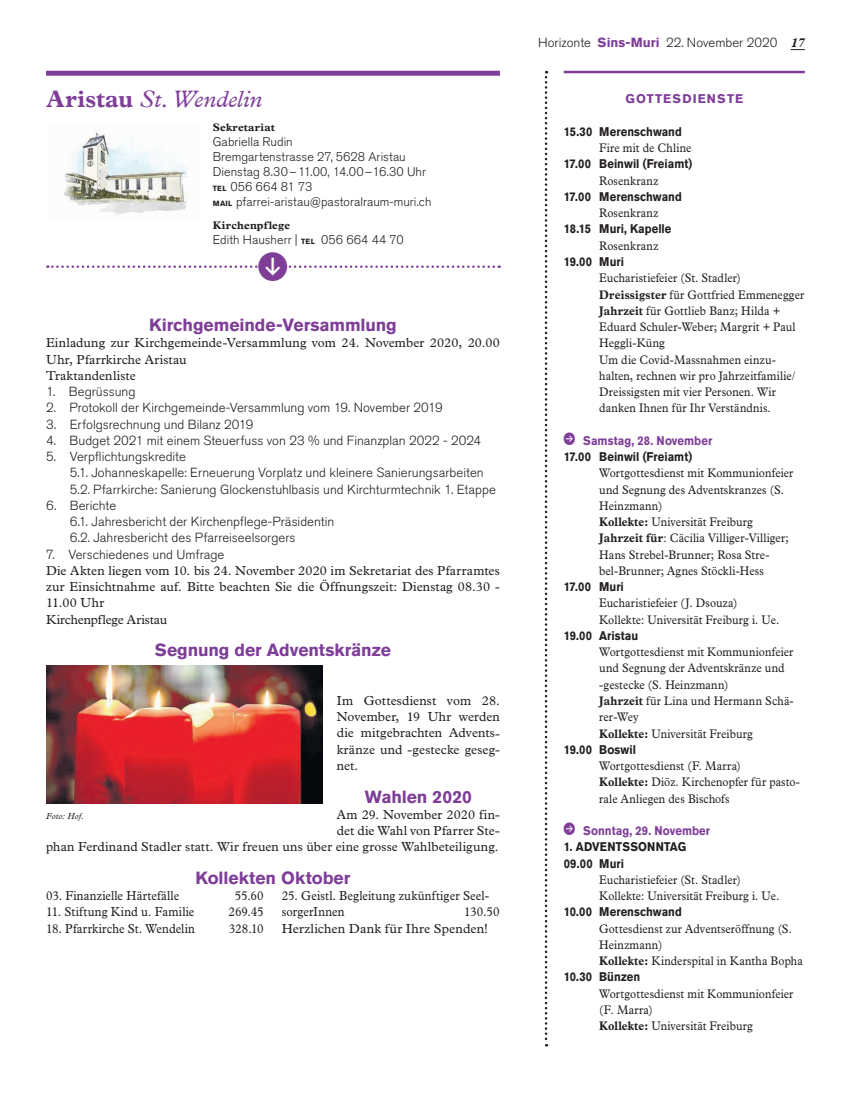
<style>
.page{position:relative;width:851px;height:1099px;background:#fff}
.page>*{position:absolute;margin:0;border:0;box-sizing:border-box;transform-origin:0 0}
.t1{font:italic 23.75px "Plantin MT Pro";color:#7e3e98}
.t2{font:700 17.5px "Akzidenz Grotesk Pro";letter-spacing:-.005em;color:#7e3e98}
.t3{font:300 13.12px/16.2px "Akzidenz Grotesk Pro";color:#231f20}
.t4{font:13.12px/16.2px "Plantin Std";letter-spacing:.01em;color:#231f20}
.t5{font:13.12px/16.2px "Plantin Std";letter-spacing:.01em;color:#231f20;scale:.9 1}
.t6{font:12.5px/16.2px "Plantin Std";letter-spacing:.01em;color:#231f20;scale:.9 1}
.t7{font:700 12.5px/16.2px "Akzidenz Grotesk Pro";letter-spacing:.005em;color:#231f20;scale:.9 1}
.t8{font:300 12.5px/15px "Akzidenz Grotesk Pro";letter-spacing:.005em;color:#231f20}
.t9{font:700 12.5px "Akzidenz Grotesk Pro";letter-spacing:.01em;color:#7e3e98;scale:.9 1}
.t10{font:700 12.5px "Akzidenz Grotesk Pro";letter-spacing:.09em;color:#7e3e98}
.t11{font:700 11px "Plantin MT Pro";letter-spacing:.015em;color:#231f20}
.t12{font:italic 8.75px "Plantin Std";letter-spacing:.01em;color:#231f20}
.s1{font-weight:700;font-style:normal}
.s2{font-weight:700;font-size:7.5px}
.s3{font-weight:700;color:#7e3e98}
.s4{font-family:"Plantin MT Pro";font-weight:700;font-style:italic}
.s5{font-weight:700}
</style>
<div class="page">
<svg style="left:790px;top:49px;width:14px;height:1px"></svg>
<hr style="left:563px;top:71px;width:241px;height:2px;background:#7e3e98">
<svg style="left:544px;top:71px;width:3px;height:975px"></svg>
<img style="left:46px;top:665px;width:276px;height:138px">
<div style="left:46px;top:71px;width:454px;height:5px;background:#7e3e98"></div>
<img style="left:63px;top:132px;width:125px;height:83px">
<svg style="left:47px;top:265px;width:452px;height:3px"></svg>
<h1 class="t1" style="left:46px;top:85px;width:217px"><span class="s1">Aristau</span> St.Wendelin</h1>
<p class="t11" style="left:213px;top:120px;width:64px">Sekretariat</p>
<p class="t8" style="left:213px;top:134px;width:220px">Gabriella Rudin<br>Bremgartenstrasse 27, 5628 Aristau<br>Dienstag 8.30–11.00, 14.00–16.30 Uhr<br><span class="s2">TEL</span> 056 664 81 73<br><span class="s2">MAIL</span> pfarrei-aristau@pastoralraum-muri.ch</p>
<p class="t11" style="left:213px;top:219px;width:79px">Kirchenpflege</p>
<p class="t8" style="left:213px;top:233px;width:192px">Edith Hausherr | <span class="s2">TEL</span> 056 664 44 70</p>
<h2 class="t2" style="left:149px;top:313px;width:249px">Kirchgemeinde-Versammlung</h2>
<p class="t4" style="left:46px;top:335px;width:455px">Einladung zur Kirchgemeinde-Versammlung vom 24. November 2020, 20.00<br>Uhr, Pfarrkirche Aristau<br>Traktandenliste</p>
<p class="t3" style="left:46px;top:383px;width:91px">1. Begrüssung</p>
<p class="t3" style="left:46px;top:399px;width:398px">2. Protokoll der Kirchgemeinde-Versammlung vom 19. November 2019</p>
<p class="t3" style="left:46px;top:416px;width:209px">3. Erfolgsrechnung und Bilanz 2019</p>
<p class="t3" style="left:46px;top:432px;width:436px">4. Budget 2021 mit einem Steuerfuss von 23 % und Finanzplan 2022 - 2024</p>
<p class="t3" style="left:70px;top:448px;width:427px;text-indent:-24px">5. Verpflichtungskredite<br>5.1. Johanneskapelle: Erneuerung Vorplatz und kleinere Sanierungsarbeiten<br>5.2. Pfarrkirche: Sanierung Glockenstuhlbasis und Kirchturmtechnik 1. Etappe</p>
<p class="t3" style="left:70px;top:497px;width:266px;text-indent:-24px">6. Berichte<br>6.1. Jahresbericht der Kirchenpflege-Präsidentin<br>6.2. Jahresbericht des Pfarreiseelsorgers</p>
<p class="t3" style="left:46px;top:546px;width:180px">7. Verschiedenes und Umfrage</p>
<p class="t4" style="left:46px;top:562px;width:455px">Die Akten liegen vom 10. bis 24. November 2020 im Sekretariat des Pfarramtes zur Einsichtnahme auf. Bitte beachten Sie die Öffnungszeit: Dienstag 08.30 - 11.00 Uhr<br>Kirchenpflege Aristau</p>
<h2 class="t2" style="left:155px;top:638px;width:238px">Segnung der Adventskränze</h2>
<p class="t4" style="left:337px;top:692px;width:164px;text-align:justify">Im Gottesdienst vom 28.<br>November, 19 Uhr werden die mitgebrachten Advents&shy;kränze und -gestecke geseg&shy;net.</p>
<h2 class="t2" style="left:364px;top:785px;width:109px">Wahlen 2020</h2>
<p class="t4" style="left:46px;top:806px;width:455px;text-align:right">Am 29. November 2020 fin-<br>det die Wahl von Pfarrer Ste-<br>phan Ferdinand Stadler statt. Wir freuen uns über eine grosse Wahlbeteiligung.</p>
<h2 class="t2" style="left:195px;top:866px;width:156px">Kollekten Oktober</h2>
<p class="t5" style="left:46px;top:887px;width:149px">03. Finanzielle Härtefälle</p>
<p class="t5" style="left:235px;top:887px;width:34px">55.60</p>
<p class="t5" style="left:46px;top:903px;width:166px">11. Stiftung Kind u. Familie</p>
<p class="t5" style="left:228px;top:903px;width:41px">269.45</p>
<p class="t5" style="left:46px;top:920px;width:167px">18. Pfarrkirche St. Wendelin</p>
<p class="t5" style="left:229px;top:920px;width:40px">328.10</p>
<p class="t12" style="left:46px;top:810px;width:40px">Foto: Hof.</p>
<p class="t5" style="left:282px;top:887px;width:232px">25. Geistl. Begleitung zukünftiger Seel&shy;sorgerInnen</p>
<p class="t5" style="left:282px;top:903px;width:243px;text-indent:182px">130.50<br>Herzlichen Dank für Ihre Spenden!</p>
<p class="t3" style="left:538px;top:34px;width:268px">Horizonte <span class="s3">Sins-Muri</span> 22. November 2020 <span class="s4">17</span></p>
<p class="t10" style="left:625px;top:91px;width:119px">GOTTESDIENSTE</p>
<p class="t7" style="left:563px;top:123px;width:133px">15.30 Merenschwand</p>
<p class="t6" style="left:599px;top:140px;width:104px">Fire mit de Chline</p>
<p class="t7" style="left:563px;top:156px;width:144px">17.00 Beinwil (Freiamt)</p>
<p class="t6" style="left:599px;top:172px;width:67px">Rosenkranz</p>
<p class="t7" style="left:563px;top:188px;width:133px">17.00 Merenschwand</p>
<p class="t6" style="left:599px;top:205px;width:67px">Rosenkranz</p>
<p class="t7" style="left:563px;top:221px;width:121px">18.15 Muri, Kapelle</p>
<p class="t6" style="left:599px;top:237px;width:67px">Rosenkranz</p>
<p class="t7" style="left:563px;top:253px;width:68px">19.00 Muri</p>
<p class="t6" style="left:599px;top:270px;width:229px">Eucharistiefeier (St. Stadler)<br><span class="s5">Dreissigster</span> für Gottfried Emmenegger <span class="s5">Jahrzeit</span> für Gottlieb Banz; Hilda + Eduard Schuler-Weber; Margrit + Paul Heggli-Küng<br>Um die Covid-Massnahmen einzu&shy;halten, rechnen wir pro Jahrzeitfamilie/ Dreissigsten mit vier Personen. Wir danken Ihnen für Ihr Verständnis.</p>
<p class="t9" style="left:583px;top:432px;width:145px">Samstag, 28. November</p>
<p class="t7" style="left:563px;top:448px;width:144px">17.00 Beinwil (Freiamt)</p>
<p class="t6" style="left:599px;top:465px;width:217px">Wortgottesdienst mit Kommunionfeier und Segnung des Adventskranzes (S.<br>Heinzmann)<br><span class="s5">Kollekte:</span> Universität Freiburg <span class="s5">Jahrzeit für</span>: Cäcilia Villiger-Villiger; Hans Strebel-Brunner; Rosa Stre&shy;bel-Brunner; Agnes Stöckli-Hess</p>
<p class="t7" style="left:563px;top:578px;width:68px">17.00 Muri</p>
<p class="t6" style="left:599px;top:595px;width:201px">Eucharistiefeier (J. Dsouza)<br>Kollekte: Universität Freiburg i. Ue.</p>
<p class="t7" style="left:563px;top:627px;width:84px">19.00 Aristau</p>
<p class="t6" style="left:599px;top:644px;width:217px">Wortgottesdienst mit Kommunionfeier und Segnung der Adventskränze und -gestecke (S. Heinzmann)<br><span class="s5">Jahrzeit</span> für Lina und Hermann Schä&shy;rer-Wey<br><span class="s5">Kollekte:</span> Universität Freiburg</p>
<p class="t7" style="left:563px;top:741px;width:82px">19.00 Boswil</p>
<p class="t6" style="left:599px;top:757px;width:224px">Wortgottesdienst (F. Marra)<br><span class="s5">Kollekte:</span> Diöz. Kirchenopfer für pasto&shy;rale Anliegen des Bischofs</p>
<p class="t9" style="left:583px;top:822px;width:142px">Sonntag, 29. November</p>
<p class="t7" style="left:563px;top:838px;width:137px">1. ADVENTSSONNTAG<br>09.00 Muri</p>
<p class="t6" style="left:599px;top:871px;width:201px">Eucharistiefeier (St. Stadler)<br>Kollekte: Universität Freiburg i. Ue.</p>
<p class="t7" style="left:563px;top:903px;width:133px">10.00 Merenschwand</p>
<p class="t6" style="left:599px;top:920px;width:228px">Gottesdienst zur Adventseröffnung (S.<br>Heinzmann)<br><span class="s5">Kollekte:</span> Kinderspital in Kantha Bopha</p>
<p class="t7" style="left:563px;top:968px;width:87px">10.30 Bünzen</p>
<p class="t6" style="left:599px;top:985px;width:217px">Wortgottesdienst mit Kommunionfeier (F. Marra)<br><span class="s5">Kollekte:</span> Universität Freiburg</p>
</div>
